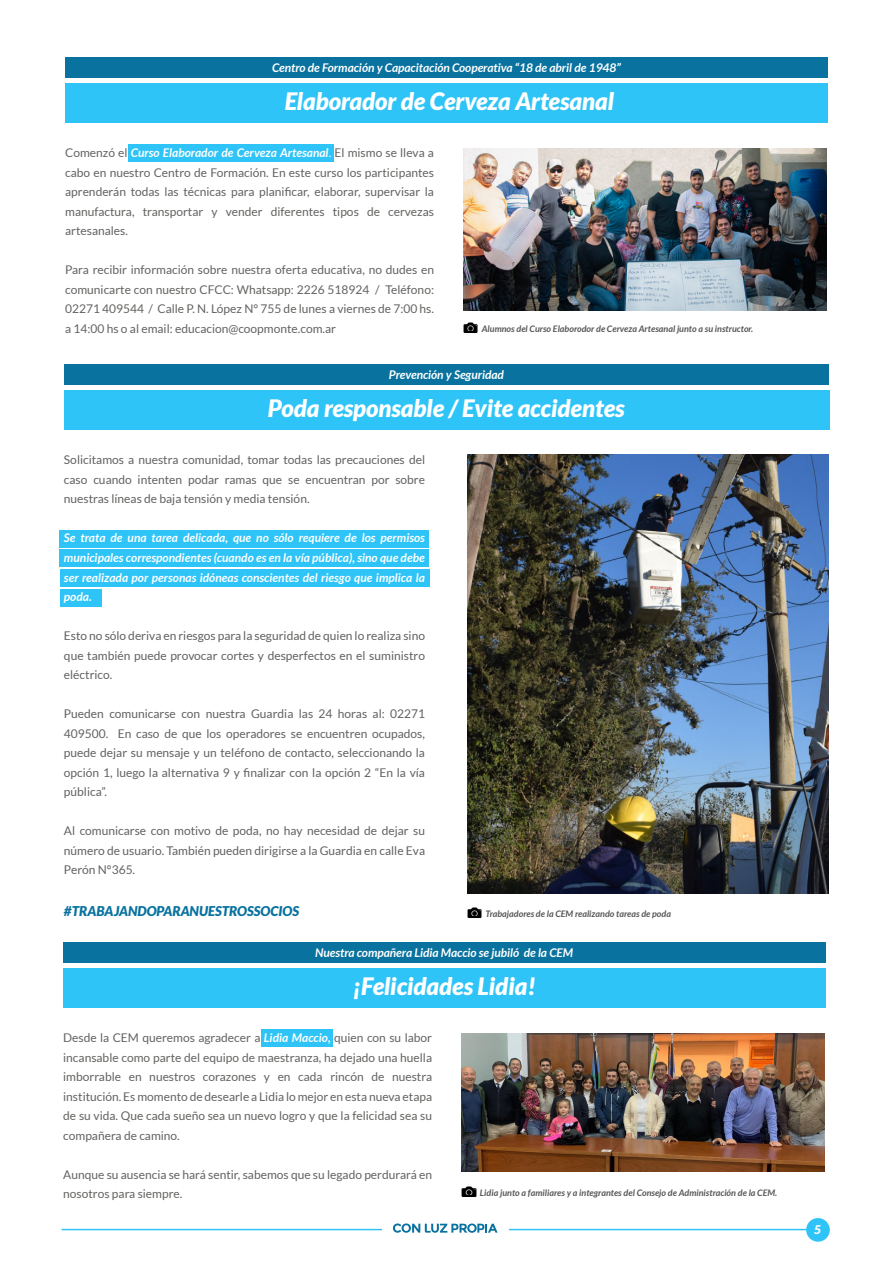
<style>
.page{position:relative;width:893px;height:1263px;background:#fff}
.page>*{position:absolute;margin:0;border:0;box-sizing:border-box;transform-origin:0 0}
.t1{font:italic 900 24px "Lato";letter-spacing:-.005em;color:#fff}
.t2{font:italic 900 13.5px "Lato";color:#09729f}
.t3{font:12px/19.5px "Lato";color:#626260;text-align:justify}
.t4{font:12px/19.5px "Lato";color:#616160;text-align:justify}
.t5{font:italic 700 12px/19.5px "Lato";letter-spacing:-.005em;color:#fff;text-align:justify}
.t6{font:italic 900 12px "Lato";color:#fff}
.t7{font:italic 700 9px "Lato";color:#565656}
.s1{font-weight:700;font-style:italic;color:#fff}
.s2{color:#fff}
</style>
<div class="page">
<div style="left:60px;top:550px;width:369px;height:17px;background:#2fc4f7"></div>
<div style="left:60px;top:570px;width:369px;height:17px;background:#2fc4f7"></div>
<div style="left:60px;top:589px;width:41px;height:17px;background:#2fc4f7"></div>
<div style="left:60px;top:530px;width:369px;height:17px;background:#2fc4f7"></div>
<div style="left:65px;top:83px;width:763px;height:39px;background:#2fc4f7"></div>
<div style="left:65px;top:57px;width:763px;height:21px;background:#09729f"></div>
<img style="left:467px;top:454px;width:362px;height:439px">
<div style="left:64px;top:390px;width:765px;height:39px;background:#2fc4f7"></div>
<div style="left:64px;top:364px;width:765px;height:21px;background:#09729f"></div>
<img style="left:467px;top:907px;width:14px;height:9px">
<svg style="left:467px;top:916px;width:14px;height:2px"></svg>
<hr style="left:62px;top:1229px;width:768px;height:1px;background:#2fc4f7">
<div style="left:382px;top:1209px;width:126px;height:38px;background:#fff"></div>
<svg style="left:393px;top:1223px;width:105px;height:10px"></svg>
<div style="left:806px;top:1218px;width:24px;height:24px;background:#2fc4f7;border-radius:50%"></div>
<div style="left:128px;top:144px;width:206px;height:17px;background:#2fc4f7"></div>
<img style="left:464px;top:148px;width:362px;height:162px">
<img style="left:464px;top:322px;width:14px;height:9px">
<svg style="left:464px;top:331px;width:14px;height:2px"></svg>
<div style="left:63px;top:968px;width:763px;height:39px;background:#2fc4f7"></div>
<div style="left:63px;top:942px;width:762px;height:21px;background:#09729f"></div>
<div style="left:262px;top:1029px;width:71px;height:17px;background:#2fc4f7"></div>
<img style="left:462px;top:1033px;width:362px;height:138px">
<img style="left:462px;top:1186px;width:14px;height:9px">
<svg style="left:462px;top:1195px;width:14px;height:2px"></svg>
<p class="t5" style="left:272px;top:58px;width:350px">Centro de Formación y Capacitación Cooperativa “18 de abril de 1948”</p>
<h1 class="t1" style="left:285px;top:87px;width:331px">Elaborador de Cerveza Artesanal</h1>
<p class="t3" style="left:65px;top:143px;width:370px">Comenzó el <span class="s1">Curso Elaborador de Cerveza Artesanal</span><span class="s2">.</span> El mismo se lleva a cabo en nuestro Centro de Formación. En este curso los participantes aprenderán todas las técnicas para planificar, elaborar, supervisar la manufactura, transportar y vender diferentes tipos de cervezas artesanales.</p>
<p class="t3" style="left:65px;top:260px;width:370px">Para recibir información sobre nuestra oferta educativa, no dudes en comunicarte con nuestro CFCC: Whatsapp: 2226 518924 / Teléfono:<br>02271 409544 / Calle P. N. López N° 755 de lunes a viernes de 7:00 hs. a 14:00 hs o al email: educacion@coopmonte.com.ar</p>
<p class="t7" style="left:482px;top:324px;width:273px">Alumnos del Curso Elaborodor de Cerveza Artesanal junto a su instructor.</p>
<p class="t5" style="left:389px;top:365px;width:117px">Prevención y Seguridad</p>
<h1 class="t1" style="left:268px;top:394px;width:358px">Poda responsable / Evite accidentes</h1>
<p class="t4" style="left:64px;top:450px;width:363px">Solicitamos a nuestra comunidad, tomar todas las precauciones del caso cuando intenten podar ramas que se encuentran por sobre nuestras líneas de baja tensión y media tensión.</p>
<p class="t5" style="left:64px;top:529px;width:362px">Se trata de una tarea delicada, que no sólo requiere de los permisos municipales correspondientes (cuando es en la vía pública), sino que debe ser realizada por personas idóneas conscientes del riesgo que implica la poda.</p>
<p class="t4" style="left:64px;top:626px;width:363px">Esto no sólo deriva en riesgos para la seguridad de quien lo realiza sino que también puede provocar cortes y desperfectos en el suministro eléctrico.</p>
<p class="t4" style="left:64px;top:704px;width:363px">Pueden comunicarse con nuestra Guardia las 24 horas al: 02271<br>409500. En caso de que los operadores se encuentren ocupados, puede dejar su mensaje y un teléfono de contacto, seleccionando la opción 1, luego la alternativa 9 y finalizar con la opción 2 “En la vía pública”.</p>
<p class="t4" style="left:64px;top:821px;width:363px">Al comunicarse con motivo de poda, no hay necesidad de dejar su número de usuario. También pueden dirigirse a la Guardia en calle Eva Perón N°365.</p>
<p class="t2" style="left:64px;top:903px;width:237px">#TRABAJANDOPARANUESTROSSOCIOS</p>
<p class="t7" style="left:485px;top:909px;width:187px">Trabajadores de la CEM realizando tareas de poda</p>
<p class="t5" style="left:315px;top:943px;width:259px">Nuestra compañera Lidia Maccio se jubiló de la CEM</p>
<h1 class="t1" style="left:353px;top:972px;width:184px">¡Felicidades Lidia!</h1>
<p class="t3" style="left:63px;top:1028px;width:370px">Desde la CEM queremos agradecer a <span class="s1">Lidia Maccio,</span> quien con su labor incansable como parte del equipo de maestranza, ha dejado una huella imborrable en nuestros corazones y en cada rincón de nuestra institución. Es momento de desearle a Lidia lo mejor en esta nueva etapa de su vida. Que cada sueño sea un nuevo logro y que la felicidad sea su compañera de camino.</p>
<p class="t3" style="left:63px;top:1164px;width:370px">Aunque su ausencia se hará sentir, sabemos que su legado perdurará en nosotros para siempre.</p>
<p class="t7" style="left:480px;top:1188px;width:299px">Lidia junto a familiares y a integrantes del Consejo de Administración de la CEM.</p>
<p class="t6" style="left:814px;top:1222px;width:8px">5</p>
</div>
